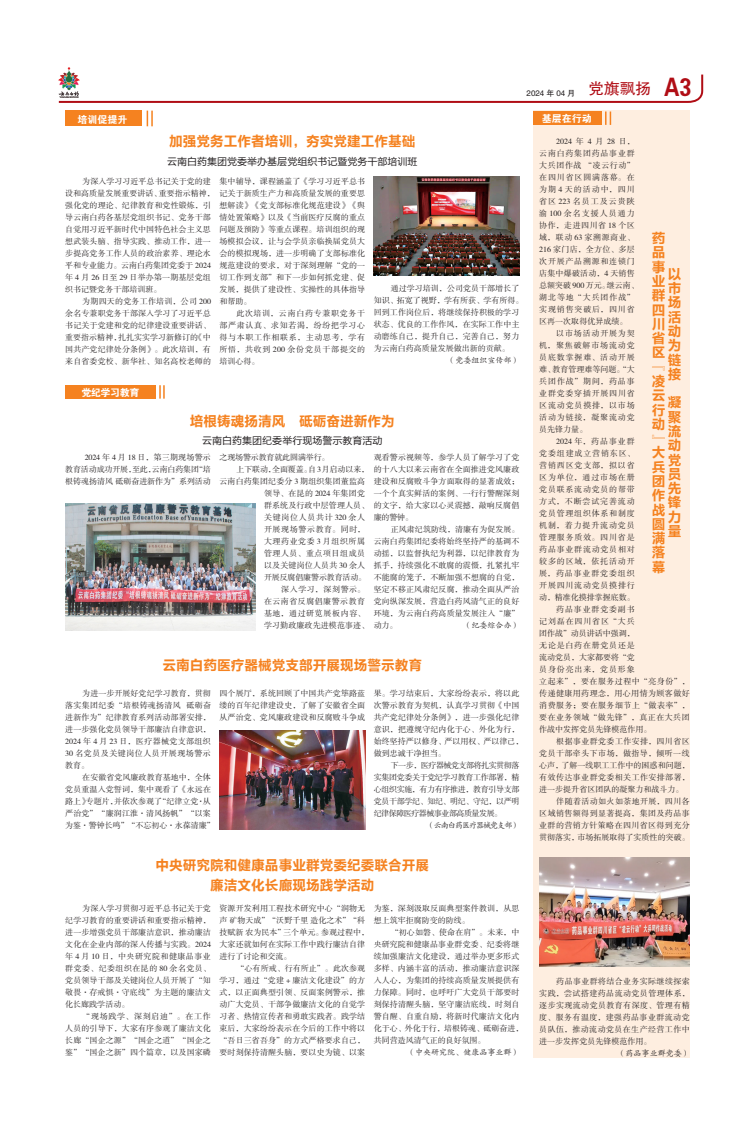
<style>
.page{position:relative;width:755px;height:1123px;background:#fff}
.page>*{position:absolute;margin:0;border:0;box-sizing:border-box;transform-origin:0 0}
.t1{font:14px/14.3px "FZLTCHK GBK1 0";color:#f58220;text-align:justify}
.t2{font:10px "FZLTHK GBK1 0";color:#231f20}
.t3{font:10px "FZDHTK GBK1 0";color:#fff}
.t4{font:8px/12px "FZSSK GBK1 0";letter-spacing:.015em;color:#231f20;text-align:justify}
.t5{font:8px/12px "FZSSK GBK1 0";letter-spacing:.095em;color:#231f20}
.t6{font:8px "FZSSK GBK1 0";letter-spacing:.105em;color:#231f20}
.t7{font:8px "FZSSK GBK1 0";letter-spacing:.05em;color:#231f20}
.t8{font:8px "FZSSK GBK1 0";letter-spacing:.045em;color:#231f20}
.t9{font:8px "FZSSK GBK1 0";letter-spacing:-.02em;color:#231f20}
.t10{font:8px "FZKTK GBK1 0";color:#231f20}
.t11{font:8px "FZSSK GBK1 0";letter-spacing:.06em;color:#231f20}
.t12{font:8px "FZSSK GBK1 0";letter-spacing:.075em;color:#231f20}
.t13{font:8px "FZSSK GBK1 0";letter-spacing:.055em;color:#231f20}
.t14{font:8px "FZHTJW GB1 0";color:#231f20}
.t15{font:8px "FZSSK GBK1 0";letter-spacing:.035em;color:#231f20}
.t16{font:8px "FZSSK GBK1 0";letter-spacing:.085em;color:#231f20}
.t17{font:8px "FZKTK GBK1 0";letter-spacing:-.12em;color:#231f20}
.t18{font:8px "FZSSK GBK1 0";letter-spacing:.07em;color:#231f20}
.t19{font:8px "FZSSK GBK1 0";letter-spacing:.065em;color:#231f20}
.t20{font:8px "FZSSK GBK1 0";letter-spacing:.11em;color:#231f20}
.t21{font:8px "FZSSK GBK1 0";letter-spacing:.1em;color:#231f20}
.s1{font-family:"FZDHTK GBK1 0";font-size:25.4px;color:#b00d15}
</style>
<div class="page">
<svg style="left:58px;top:74px;width:645px;height:29px"></svg>
<img style="left:59px;top:67px;width:21px;height:30px">
<div style="left:533px;top:111px;width:156px;height:946px;background:#feeee0"></div>
<div style="left:533px;top:111px;width:68px;height:14px;background:#f58220"></div>
<svg style="left:605px;top:111px;width:5px;height:14px"></svg>
<div style="left:65px;top:385px;width:90px;height:13px;background:#f58220"></div>
<svg style="left:159px;top:385px;width:6px;height:13px"></svg>
<img style="left:373px;top:177px;width:146px;height:98px">
<img style="left:65px;top:503px;width:190px;height:127px">
<img style="left:219px;top:730px;width:146px;height:99px">
<div style="left:65px;top:111px;width:77px;height:15px;background:#f58220"></div>
<svg style="left:146px;top:111px;width:7px;height:15px"></svg>
<img style="left:539px;top:857px;width:150px;height:109px">
<p class="t3" style="left:77px;top:114px;width:51px">培训促提升</p>
<p class="t14" style="left:526px;top:89px;width:166px">2024 年 04 月 <sup>党旗飘扬</sup> <span class="s1">A3</span></p>
<p class="t3" style="left:541px;top:113px;width:51px">基层在行动</p>
<h1 class="t1" style="left:169px;top:134px;width:247px">加强党务工作者培训，夯实党建工作基础</h1>
<p class="t2" style="left:167px;top:156px;width:251px">云南白药集团党委举办基层党组织书记暨党务干部培训班</p>
<p class="t4" style="left:65px;top:175px;width:151px;text-align:left;text-indent:17px">为深入学习习近平总书记关于党的建设和高质量发展重要讲话、重要指示精神，强化党的理论、纪律教育和党性锻炼，引导云南白药各基层党组织书记、党务干部自觉用习近平新时代中国特色社会主义思想武装头脑、指导实践、推动工作，进一步提高党务工作人员的政治素养、理论水平和专业能力。云南白药集团党委于 2024年 4 月 26 日至 29 日举办第一期基层党组织书记暨党务干部培训班。</p>
<p class="t4" style="left:65px;top:295px;width:147px;text-indent:17px">为期四天的党务工作培训，公司 200余名专兼职党务干部深入学习了习近平总书记关于党建和党的纪律建设重要讲话、重要指示精神，扎扎实实学习新修订的《中国共产党纪律处分条例》。此次培训，有来自省委党校、新华社、知名高校老师的</p>
<p class="t4" style="left:219px;top:175px;width:147px">集中辅导，课程涵盖了《学习习近平总书记关于新质生产力和高质量发展的重要思想解读》《党支部标准化规范建设》《舆情处置策略》以及《当前医疗反腐的重点问题及预防》等重点课程。培训组织的现场模拟会议，让与会学员亲临换届党员大会的模拟现场，进一步明确了支部标准化规范建设的要求，对于深刻理解“党的一切工作到支部”和下一步如何抓党建、促发展，提供了建设性、实操性的具体指导和帮助。</p>
<p class="t4" style="left:219px;top:307px;width:147px;text-indent:17px">此次培训，云南白药专兼职党务干部严肃认真、求知若渴，纷纷把学习心得与本职工作相联系，主动思考，学有所悟，共收到 200 余份党员干部提交的培训心得。</p>
<p class="t4" style="left:373px;top:282px;width:151px;text-align:left;text-indent:17px">通过学习培训，公司党员干部增长了知识、拓宽了视野，学有所获、学有所得。回到工作岗位后，将继续保持积极的学习状态、优良的工作作风，在实际工作中主动磨练自己，提升自己，完善自己，努力为云南白药高质量发展做出新的贡献。</p>
<p class="t10" style="left:447px;top:356px;width:73px">（党委组织宣传部）</p>
<p class="t3" style="left:81px;top:386px;width:59px">党纪学习教育</p>
<h1 class="t1" style="left:189px;top:414px;width:206px">培根铸魂扬清风 砥砺奋进新作为</h1>
<p class="t2" style="left:202px;top:435px;width:181px">云南白药集团纪委举行现场警示教育活动</p>
<p class="t4" style="left:65px;top:452px;width:147px;text-indent:19px">2024 年 4 月 18 日，第三期现场警示教育活动成功开展，至此，云南白药集团“培根铸魂扬清风 砥砺奋进新作为”系列活动</p>
<p class="t9" style="left:219px;top:453px;width:111px">之现场警示教育就此圆满举行。</p>
<p class="t9" style="left:236px;top:465px;width:134px">上下联动，全面覆盖。自3月启动以来，</p>
<p class="t4" style="left:219px;top:476px;width:147px">云南白药集团纪委分 3 期组织集团董监高</p>
<p class="t15" style="left:264px;top:489px;width:103px">领导、在昆的 2024 年集团党</p>
<p class="t4" style="left:264px;top:500px;width:106px">群系统及行政中层管理人员、</p>
<p class="t16" style="left:264px;top:513px;width:102px">关键岗位人员共计 320 余人</p>
<p class="t12" style="left:264px;top:525px;width:103px">开展现场警示教育。同时，</p>
<p class="t18" style="left:264px;top:537px;width:103px">大理药业党委 3 月组织所属</p>
<p class="t19" style="left:264px;top:549px;width:103px">管理人员、重点项目组成员</p>
<p class="t4" style="left:264px;top:560px;width:102px">以及关键岗位人员共 30 余人</p>
<p class="t9" style="left:264px;top:573px;width:104px">开展反腐倡廉警示教育活动。</p>
<p class="t12" style="left:281px;top:585px;width:85px">深入学习，深刻警示。</p>
<p class="t13" style="left:264px;top:597px;width:103px">在云南省反腐倡廉警示教育</p>
<p class="t12" style="left:264px;top:609px;width:103px">基地，通过研览展板内容、</p>
<p class="t4" style="left:264px;top:620px;width:106px">学习勤政廉政先进模范事迹、</p>
<p class="t4" style="left:373px;top:452px;width:147px">观看警示视频等，参学人员了解学习了党的十八大以来云南省在全面推进党风廉政建设和反腐败斗争方面取得的显著成效；一个个真实鲜活的案例、一行行警醒深刻的文字，给大家以心灵震撼，敲响反腐倡廉的警钟。</p>
<p class="t4" style="left:373px;top:524px;width:147px;text-indent:17px">正风肃纪筑防线，清廉有为促发展。云南白药集团纪委将始终坚持严的基调不动摇，以监督执纪为利器，以纪律教育为抓手，持续强化不敢腐的震慑，扎紧扎牢不能腐的笼子，不断加强不想腐的自觉，坚定不移正风肃纪反腐，推动全面从严治党向纵深发展，营造白药风清气正的良好环境，为云南白药高质量发展注入“廉”动力。</p>
<p class="t10" style="left:463px;top:621px;width:57px">（纪委综合办）</p>
<h1 class="t1" style="left:162px;top:658px;width:261px">云南白药医疗器械党支部开展现场警示教育</h1>
<p class="t4" style="left:65px;top:687px;width:147px;text-indent:17px">为进一步开展好党纪学习教育，贯彻落实集团纪委“培根铸魂扬清风 砥砺奋进新作为”纪律教育系列活动部署安排，进一步强化党员领导干部廉洁自律意识，2024 年 4 月 23 日，医疗器械党支部组织30 名党员及关键岗位人员开展现场警示教育。</p>
<p class="t4" style="left:65px;top:771px;width:151px;text-align:left;text-indent:17px">在安徽省党风廉政教育基地中，全体党员重温入党誓词，集中观看了《永远在路上》专题片，并依次参观了“纪律立党·从严治党”“廉润江淮·清风扬帆”“以案为鉴·警钟长鸣”“不忘初心·永葆清廉”</p>
<p class="t4" style="left:219px;top:687px;width:147px">四个展厅，系统回顾了中国共产党筚路蓝缕的百年纪律建设史，了解了安徽省全面从严治党、党风廉政建设和反腐败斗争成</p>
<p class="t4" style="left:373px;top:687px;width:151px;text-align:left">果。学习结束后，大家纷纷表示，将以此次警示教育为契机，认真学习贯彻《中国共产党纪律处分条例》，进一步强化纪律意识，把遵规守纪内化于心、外化为行，始终坚持严以修身、严以用权、严以律己，做到忠诚干净担当。</p>
<p class="t4" style="left:373px;top:759px;width:147px;text-indent:17px">下一步，医疗器械党支部将扎实贯彻落实集团党委关于党纪学习教育工作部署，精心组织实施，有力有序推进，教育引导支部党员干部学纪、知纪、明纪、守纪，以严明纪律保障医疗器械事业部高质量发展。</p>
<p class="t17" style="left:426px;top:821px;width:94px">（云南白药医疗器械党支部）</p>
<h1 class="t1" style="left:155px;top:855px;width:275px;line-height:20px;text-align:center">中央研究院和健康品事业群党委纪委联合开展廉洁文化长廊现场践学活动</h1>
<p class="t4" style="left:65px;top:903px;width:147px;text-indent:17px">为深入学习贯彻习近平总书记关于党纪学习教育的重要讲话和重要指示精神，进一步增强党员干部廉洁意识，推动廉洁文化在企业内部的深入传播与实践。2024年 4 月 10 日，中央研究院和健康品事业群党委、纪委组织在昆的 80 余名党员、党员领导干部及关键岗位人员开展了“知敬畏·存戒惧·守底线”为主题的廉洁文化长廊践学活动。</p>
<p class="t4" style="left:65px;top:1011px;width:147px;text-indent:17px">“现场践学、深刻启迪”。在工作人员的引导下，大家有序参观了廉洁文化长廊“国企之源”“国企之道”“国企之鉴”“国企之新”四个篇章，以及国家磷</p>
<p class="t4" style="left:219px;top:903px;width:151px;text-align:left">资源开发利用工程技术研究中心“润物无声 矿物天成”“沃野千里 造化之术”“科技赋新 农为民本”三个单元。参观过程中，大家还就如何在实际工作中践行廉洁自律进行了讨论和交流。</p>
<p class="t4" style="left:219px;top:963px;width:147px;text-indent:17px">“心有所戒、行有所止”。此次参观学习，通过“党建 + 廉洁文化建设”的方式，以正面典型引领、反面案例警示，推动广大党员、干部争做廉洁文化的自觉学习者、热情宣传者和勇敢实践者。践学结束后，大家纷纷表示在今后的工作中将以“吾日三省吾身”的方式严格要求自己，要时刻保持清醒头脑，要以史为镜、以案</p>
<p class="t4" style="left:373px;top:903px;width:147px">为鉴，深刻汲取反面典型案件教训，从思想上筑牢拒腐防变的防线。</p>
<p class="t4" style="left:373px;top:927px;width:151px;text-align:left;text-indent:17px">“初心如磐、使命在肩”。未来，中央研究院和健康品事业群党委、纪委将继续加强廉洁文化建设，通过举办更多形式多样、内涵丰富的活动，推动廉洁意识深入人心，为集团的持续高质量发展提供有力保障。同时，也呼吁广大党员干部要时刻保持清醒头脑，坚守廉洁底线，时刻自警自醒、自重自励，将新时代廉洁文化内化于心、外化于行，培根铸魂、砥砺奋进，共同营造风清气正的良好氛围。</p>
<p class="t10" style="left:407px;top:1048px;width:113px">（中央研究院、健康品事业群）</p>
<p class="t5" style="left:539px;top:136px;width:101px;text-indent:17px">2024 年 4 月 28 日，云南白药集团药品事业群大兵团作战 “凌云行动”在四川省区圆满落幕。在为期 4 天的活动中，四川省区 223 名员工及云贵陕渝 100 余名支援人员通力协作，走进四川省 18 个区域，联动 63 家溯源商业、<br>216 家门店，全方位、多层次开展产品溯源和连锁门店集中爆破活动，4 天销售总额突破 900 万元。继云南、湖北等地“大兵团作战”实现销售突破后，四川省区再一次取得优异成绩。</p>
<p class="t4" style="left:539px;top:328px;width:97px;text-indent:17px">以市场活动开展为契机，聚焦破解市场流动党员底数掌握难、活动开展难、教育管理难等问题。“大兵团作战”期间，药品事业群党委穿插开展四川省区流动党员摸排，以市场活动为链接，凝聚流动党员先锋力量。</p>
<p class="t20" style="left:556px;top:437px;width:80px">2024 年，药品事业群</p>
<p class="t6" style="left:539px;top:449px;width:97px">党委组建成立营销东区、</p>
<p class="t6" style="left:539px;top:461px;width:97px">营销西区党支部，拟以省</p>
<p class="t6" style="left:539px;top:473px;width:97px">区为单位，通过市场在册</p>
<p class="t5" style="left:539px;top:484px;width:97px">党员联系流动党员的帮带</p>
<p class="t6" style="left:539px;top:497px;width:97px">方式，不断尝试完善流动</p>
<p class="t5" style="left:539px;top:508px;width:97px">党员管理组织体系和制度</p>
<p class="t6" style="left:539px;top:521px;width:97px">机制，着力提升流动党员</p>
<p class="t6" style="left:539px;top:533px;width:97px">管理服务质效。四川省是</p>
<p class="t5" style="left:539px;top:544px;width:97px">药品事业群流动党员相对</p>
<p class="t6" style="left:539px;top:557px;width:97px">较多的区域，依托活动开</p>
<p class="t6" style="left:539px;top:569px;width:97px">展，药品事业群党委组织</p>
<p class="t5" style="left:539px;top:580px;width:97px">开展四川流动党员摸排行</p>
<p class="t4" style="left:539px;top:592px;width:97px">动，精准化摸排掌握底数。</p>
<p class="t21" style="left:556px;top:605px;width:80px">药品事业群党委副书</p>
<p class="t6" style="left:539px;top:617px;width:97px">记刘磊在四川省区“大兵</p>
<p class="t4" style="left:539px;top:628px;width:97px">团作战”动员讲话中强调，</p>
<p class="t5" style="left:539px;top:640px;width:97px">无论是白药在册党员还是</p>
<p class="t4" style="left:539px;top:652px;width:97px">流动党员，大家都要将“党</p>
<p class="t6" style="left:539px;top:665px;width:97px">员身份亮出来，党员形象</p>
<p class="t11" style="left:539px;top:677px;width:152px">立起来”，要在服务过程中“亮身份”，</p>
<p class="t7" style="left:539px;top:689px;width:152px">传递健康用药理念，用心用情为顾客做好</p>
<p class="t11" style="left:539px;top:701px;width:152px">消费服务；要在服务细节上“做表率”，</p>
<p class="t13" style="left:539px;top:713px;width:152px">要在业务领域“做先锋”，真正在大兵团</p>
<p class="t4" style="left:539px;top:724px;width:113px">作战中发挥党员先锋模范作用。</p>
<p class="t8" style="left:556px;top:737px;width:135px">根据事业群党委工作安排，四川省区</p>
<p class="t7" style="left:539px;top:749px;width:152px">党员干部牵头下市场，做指导，倾听一线</p>
<p class="t4" style="left:539px;top:760px;width:152px">心声，了解一线职工工作中的困惑和问题，</p>
<p class="t7" style="left:539px;top:773px;width:152px">有效传达事业群党委相关工作安排部署，</p>
<p class="t4" style="left:539px;top:784px;width:145px">进一步提升省区团队的凝聚力和战斗力。</p>
<p class="t8" style="left:556px;top:797px;width:135px">伴随着活动如火如荼地开展，四川各</p>
<p class="t7" style="left:539px;top:809px;width:152px">区域销售额得到显著提高，集团及药品事</p>
<p class="t8" style="left:539px;top:821px;width:152px">业群的营销方针策略在四川省区得到充分</p>
<p class="t4" style="left:539px;top:832px;width:152px">贯彻落实，市场拓展取得了实质性的突破。</p>
<h1 class="t1" style="left:651px;top:231px;width:15px">药品事业群四川省区『凌云行动』大兵团作战圆满落幕</h1>
<h1 class="t1" style="left:667px;top:267px;width:15px">以市场活动为链接</h1>
<h1 class="t1" style="left:667px;top:396px;width:15px">凝聚流动党员先锋力量</h1>
<p class="t4" style="left:539px;top:976px;width:152px;text-indent:17px">药品事业群将结合业务实际继续探索实践，尝试搭建药品流动党员管理体系，逐步实现流动党员教育有深度、管理有精度、服务有温度，建强药品事业群流动党员队伍，推动流动党员在生产经营工作中进一步发挥党员先锋模范作用。</p>
<p class="t10" style="left:617px;top:1049px;width:73px">（药品事业群党委）</p>
</div>
